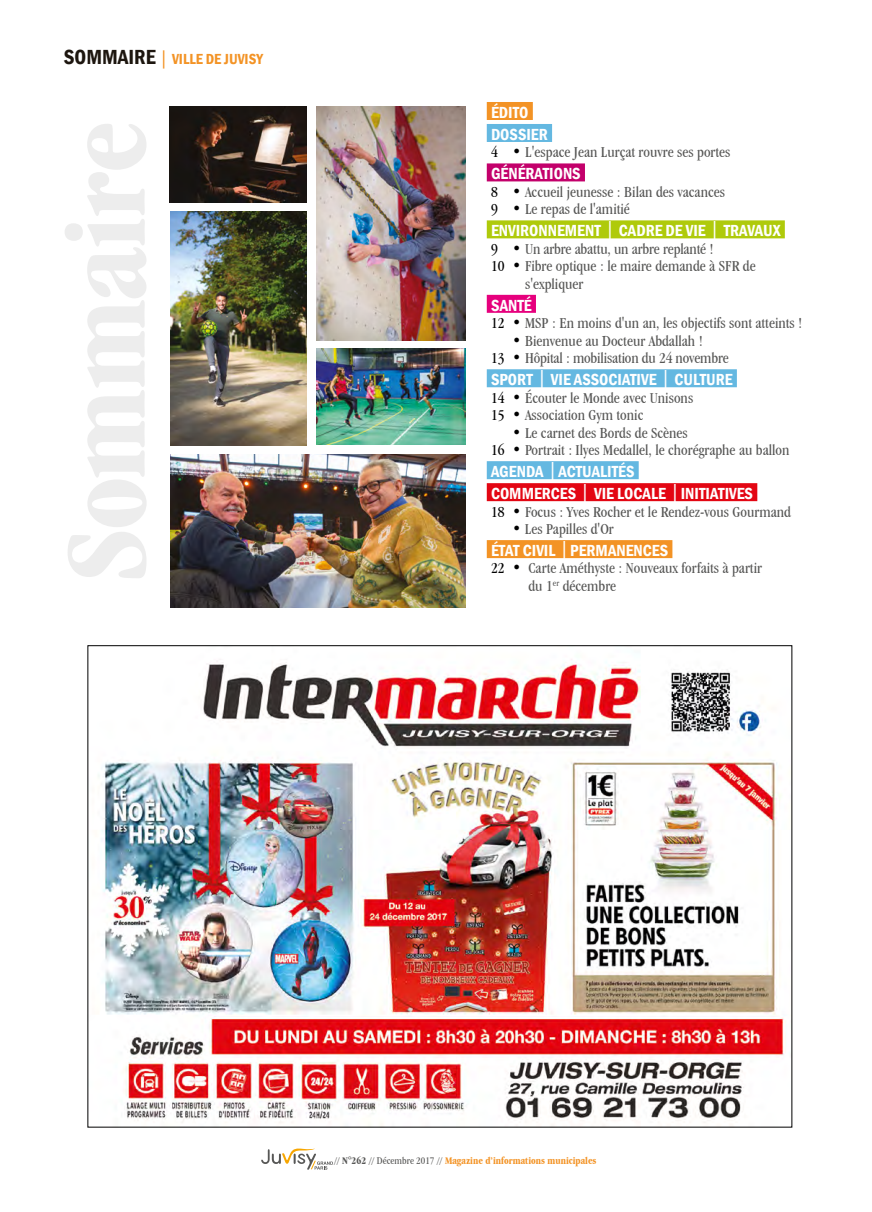
<style>
.page{position:relative;width:872px;height:1212px;background:#fff}
.page>*{position:absolute;margin:0;border:0;box-sizing:border-box;transform-origin:0 0}
.t1{font:600 condensed 16.5px/22px "Franklin Gothic";color:#fff}
.t2{font:condensed 15.75px/17.5px "Garamond IT Cby BT";color:#575756}
.t3{font:600 condensed 15px "Franklin Gothic";color:#f39325}
.t4{font:700 condensed 10.5px "Garamond IT Cby BT";color:#f39325}
.s1{font-size:21px;color:#1d160f}
.s2{color:#000}
.s3{color:#575756}
.s4{font-weight:400;color:#575756}
</style>
<div class="page">
<svg style="left:261px;top:1148px;width:72px;height:22px"></svg>
<img style="left:102px;top:659px;width:684px;height:464px">
<div style="left:487px;top:102px;width:46px;height:18px;background:#f39325"></div>
<div style="left:487px;top:124px;width:65px;height:18px;background:#64b8e1"></div>
<div style="left:487px;top:163px;width:98px;height:18px;background:#c3006b"></div>
<div style="left:487px;top:220px;width:298px;height:18px;background:#afca0b"></div>
<div style="left:487px;top:295px;width:49px;height:18px;background:#e6007d"></div>
<div style="left:487px;top:369px;width:250px;height:18px;background:#64b8e1"></div>
<div style="left:487px;top:461px;width:151px;height:18px;background:#64b8e1"></div>
<div style="left:487px;top:483px;width:270px;height:18px;background:#e30613"></div>
<div style="left:487px;top:540px;width:185px;height:18px;background:#f39325"></div>
<img style="left:170px;top:107px;width:136px;height:95px">
<img style="left:316px;top:106px;width:150px;height:235px">
<img style="left:170px;top:211px;width:136px;height:234px">
<img style="left:317px;top:349px;width:149px;height:96px">
<img style="left:170px;top:455px;width:296px;height:153px">
<p class="t3" style="left:64px;top:49px;width:201px"><span class="s1">SOMMAIRE</span> │ VILLE DE JUVISY</p>
<p class="t1" style="left:491px;top:101px;width:58px">ÉDITO<br>DOSSIER</p>
<p class="t2" style="left:491px;top:143px;width:241px"><span class="s2">4 •</span> L'espace Jean Lurçat rouvre ses portes</p>
<p class="t1" style="left:491px;top:163px;width:91px">GÉNÉRATIONS</p>
<p class="t2" style="left:491px;top:183px;width:236px"><span class="s2">8 •</span> Accueil jeunesse : Bilan des vacances<br><span class="s2">9 •</span> Le repas de l'amitié</p>
<p class="t1" style="left:491px;top:219px;width:291px">ENVIRONNEMENT │ CADRE DE VIE │ TRAVAUX</p>
<p class="t2" style="left:491px;top:240px;width:224px"><span class="s2">9 •</span> Un arbre abattu, un arbre replanté !</p>
<p class="t2" style="left:491px;top:257px;width:266px"><span class="s2">10 •</span> Fibre optique : le maire demande à SFR de</p>
<p class="t2" style="left:525px;top:275px;width:60px">s'expliquer</p>
<p class="t1" style="left:491px;top:294px;width:42px">SANTÉ</p>
<p class="t2" style="left:491px;top:314px;width:313px"><span class="s2">12 •</span> MSP : En moins d'un an, les objectifs sont atteints !</p>
<p class="t2" style="left:491px;top:332px;width:239px;text-align:center"><span class="s2">•</span> Bienvenue au Docteur Abdallah !<br><span class="s2">13 •</span> Hôpital : mobilisation du 24 novembre</p>
<p class="t1" style="left:491px;top:368px;width:243px">SPORT │ VIE ASSOCIATIVE │ CULTURE</p>
<p class="t2" style="left:491px;top:389px;width:204px"><span class="s2">14 •</span> Écouter le Monde avec Unisons<br><span class="s2">15 •</span> Association Gym tonic</p>
<p class="t2" style="left:491px;top:424px;width:300px;text-indent:21px"><span class="s2">•</span> Le carnet des Bords de Scènes<br><span class="s2">16 •</span> Portrait : Ilyes Medallel, le chorégraphe au ballon</p>
<p class="t1" style="left:491px;top:460px;width:263px">AGENDA │ACTUALITÉS<br>COMMERCES │ VIE LOCALE │INITIATIVES</p>
<p class="t2" style="left:491px;top:503px;width:301px"><span class="s2">18 •</span> Focus : Yves Rocher et le Rendez-vous Gourmand</p>
<p class="t2" style="left:512px;top:520px;width:103px"><span class="s2">•</span> Les Papilles d'Or</p>
<p class="t1" style="left:491px;top:539px;width:179px">ÉTAT CIVIL │PERMANENCES</p>
<p class="t2" style="left:528px;top:559px;width:235px;text-indent:-37px"><span class="s2">22 •</span> Carte Améthyste : Nouveaux forfaits à partir du 1<sup>er</sup> décembre</p>
<p class="t4" style="left:334px;top:1155px;width:264px"><span class="s3">// N°262 //</span> <span class="s4">Décembre 2017</span> <span class="s3">//</span> Magazine d’informations municipales</p>
</div>
